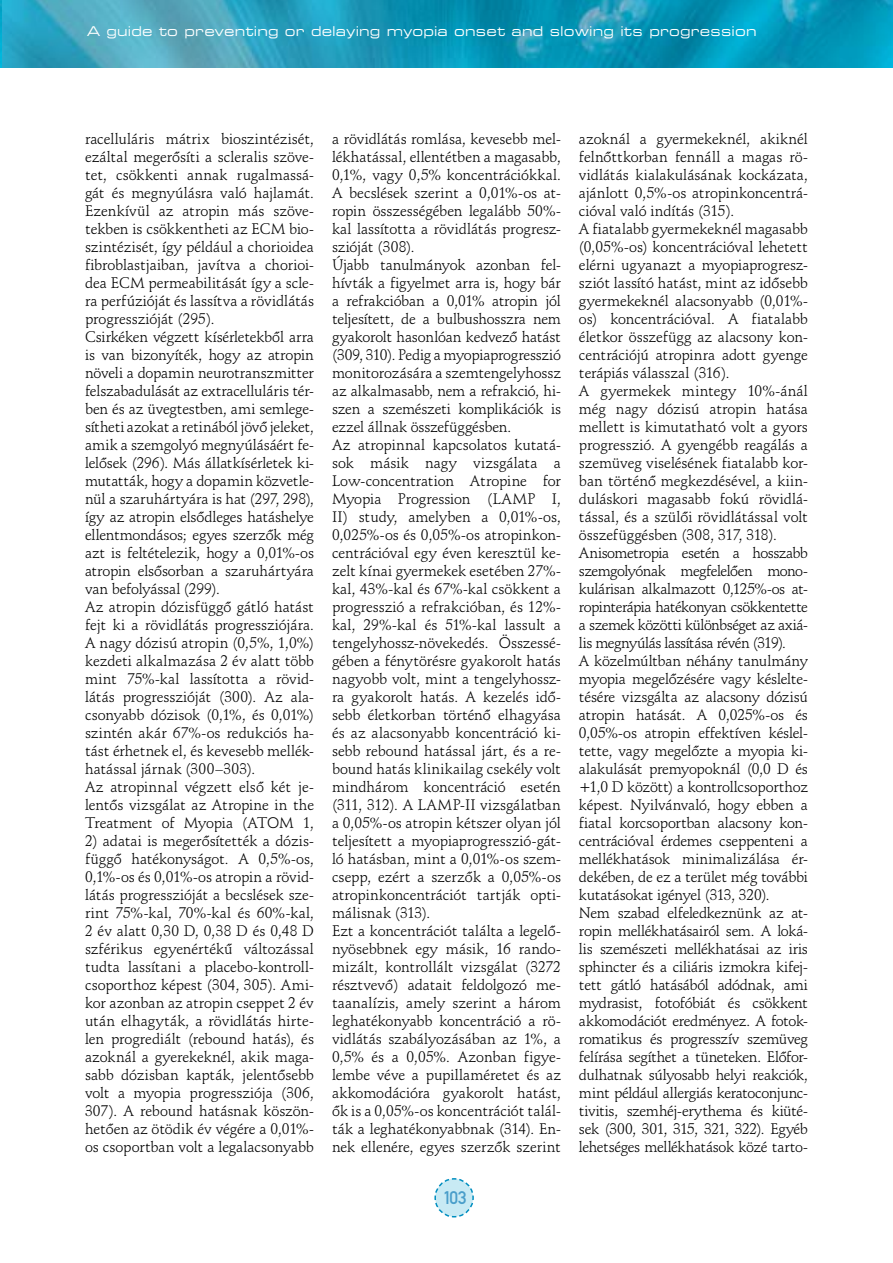
<style>
.page{position:relative;width:893px;height:1263px;background:#fff}
.page>*{position:absolute;margin:0;border:0;box-sizing:border-box;transform-origin:0 0}
.t1{font:18px "DIN Mittelschrift Alt PFL";color:#4a9eca}
.t2{font:15px/18px "Schneidler PFL";letter-spacing:-.01em;color:#000}
.t3{font:13.5px "Square 721 Ex PFL";letter-spacing:.015em;color:#fff}
</style>
<div class="page">
<svg style="left:434px;top:1178px;width:40px;height:40px"></svg>
<img style="left:0;top:0;width:2px;height:68px">
<img style="left:2px;top:0;width:891px;height:68px">
<p class="t3" style="left:87px;top:23px;width:671px">A guide to preventing or delaying myopia onset and slowing its progression</p>
<p class="t2" style="left:85px;top:130px;width:230px">racelluláris mátrix bioszintézisét, ezáltal megerősíti a scleralis szöve&shy;tet, csökkenti annak rugalmassá&shy;gát és megnyúlásra való hajlamát.<br>Ezenkívül az atropin más szöve&shy;tekben is csökkentheti az ECM bio&shy;szintézisét, így például a chorioidea fibroblastjaiban, javítva a chorioi&shy;dea ECM permeabilitását így a scle&shy;ra perfúzióját és lassítva a rövidlátás progresszióját (295).<br>Csirkéken végzett kísérletekből arra is van bizonyíték, hogy az atropin növeli a dopamin neurotranszmitter felszabadulását az extracelluláris tér&shy;ben és az üvegtestben, ami semlege&shy;sítheti azokat a retinából jövő jeleket, amik a szemgolyó megnyúlásáért fe&shy;lelősek (296). Más állatkísérletek ki&shy;mutatták, hogy a dopamin közvetle&shy;nül a szaruhártyára is hat (297, 298), így az atropin elsődleges hatáshelye ellentmondásos; egyes szerzők még azt is feltételezik, hogy a 0,01%-os atropin elsősorban a szaruhártyára van befolyással (299).<br>Az atropin dózisfüggő gátló hatást fejt ki a rövidlátás progressziójára.<br>A nagy dózisú atropin (0,5%, 1,0%) kezdeti alkalmazása 2 év alatt több mint 75%-kal lassította a rövid&shy;látás progresszióját (300). Az ala&shy;csonyabb dózisok (0,1%, és 0,01%) szintén akár 67%-os redukciós ha&shy;tást érhetnek el, és kevesebb mellék&shy;hatással járnak (300–303).<br>Az atropinnal végzett első két je&shy;lentős vizsgálat az Atropine in the Treatment of Myopia (ATOM 1,</p>
<p class="t2" style="left:85px;top:832px;width:230px;text-align:justify">2) adatai is megerősítették a dózis&shy;függő hatékonyságot. A 0,5%-os, 0,1%-os és 0,01%-os atropin a rövid&shy;látás progresszióját a becslések sze&shy;rint 75%-kal, 70%-kal és 60%-kal, 2 év alatt 0,30 D, 0,38 D és 0,48 D szférikus egyenértékű változással tudta lassítani a placebo-kontroll&shy;csoporthoz képest (304, 305). Ami&shy;kor azonban az atropin cseppet 2 év után elhagyták, a rövidlátás hirte&shy;len progrediált (rebound hatás), és azoknál a gyerekeknél, akik maga&shy;sabb dózisban kapták, jelentősebb volt a myopia progressziója (306, 307). A rebound hatásnak köszön&shy;hetően az ötödik év végére a 0,01%- os csoportban volt a legalacsonyabb</p>
<p class="t2" style="left:332px;top:130px;width:230px">a rövidlátás romlása, kevesebb mel&shy;lékhatással, ellentétben a magasabb, 0,1%, vagy 0,5% koncentrációkkal.<br>A becslések szerint a 0,01%-os at&shy;ropin összességében legalább 50%- kal lassította a rövidlátás progres - szióját (308).<br>Újabb tanulmányok azonban fel&shy;hívták a figyelmet arra is, hogy bár a refrakcióban a 0,01% atropin jól teljesített, de a bulbushosszra nem gyakorolt hasonlóan kedvező hatást (309, 310). Pedig a myopiaprogresszió monitorozására a szemtengelyhossz az alkalmasabb, nem a refrakció, hi&shy;szen a szemészeti komplikációk is ezzel állnak összefüggésben.<br>Az atropinnal kapcsolatos kutatá&shy;sok másik nagy vizsgálata a Low-concentration Atropine for Myopia Progression (LAMP I, II) study, amelyben a 0,01%-os, 0,025%-os és 0,05%-os atropinkon&shy;centrációval egy éven keresztül ke&shy;zelt kínai gyermekek esetében 27%- kal, 43%-kal és 67%-kal csökkent a progresszió a refrakcióban, és 12%- kal, 29%-kal és 51%-kal lassult a tengelyhossz-növekedés. Összessé&shy;gében a fénytörésre gyakorolt hatás nagyobb volt, mint a tengelyhossz&shy;ra gyakorolt hatás. A kezelés idő&shy;sebb életkorban történő elhagyása és az alacsonyabb koncentráció ki&shy;sebb rebound hatással járt, és a re&shy;bound hatás klinikailag csekély volt mindhárom koncentráció esetén (311, 312). A LAMP-II vizsgálatban a 0,05%-os atropin kétszer olyan jól teljesített a myopiaprogresszió-gát&shy;ló hatásban, mint a 0,01%-os szem&shy;csepp, ezért a szerzők a 0,05%-os atropinkoncentrációt tartják opti&shy;málisnak (313).<br>Ezt a koncentrációt találta a legelő&shy;nyösebbnek egy másik, 16 rando&shy;mizált, kontrollált vizsgálat (3272 résztvevő) adatait feldolgozó me&shy;taanalízis, amely szerint a három leghatékonyabb koncentráció a rö&shy;vidlátás szabályozásában az 1%, a 0,5% és a 0,05%. Azonban figye&shy;lembe véve a pupillaméretet és az akkomodációra gyakorolt hatást, ők is a 0,05%-os koncentrációt talál&shy;ták a leghatékonyabbnak (314). En&shy;nek ellenére, egyes szerzők szerint</p>
<p class="t2" style="left:579px;top:130px;width:230px">azoknál a gyermekeknél, akiknél felnőttkorban fennáll a magas rö&shy;vidlátás kialakulásának kockázata, ajánlott 0,5%-os atropinkoncentrá&shy;cióval való indítás (315).<br>A fiatalabb gyermekeknél magasabb (0,05%-os) koncentrációval lehetett elérni ugyanazt a myopiaprogres - sziót lassító hatást, mint az idősebb gyermekeknél alacsonyabb (0,01%- os) koncentrációval. A fiatalabb életkor összefügg az alacsony kon&shy;centrációjú atropinra adott gyenge terápiás válasszal (316).<br>A gyermekek mintegy 10%-ánál még nagy dózisú atropin hatása mellett is kimutatható volt a gyors progresszió. A gyengébb reagálás a szemüveg viselésének fiatalabb kor&shy;ban történő megkezdésével, a kiin&shy;duláskori magasabb fokú rövidlá&shy;tással, és a szülői rövidlátással volt összefüggésben (308, 317, 318).<br>Anisometropia esetén a hosszabb szemgolyónak megfelelően mono&shy;kulárisan alkalmazott 0,125%-os at&shy;ropinterápia hatékonyan csökkentette a szemek közötti különbséget az axiá&shy;lis megnyúlás lassítása révén (319).<br>A közelmúltban néhány tanulmány myopia megelőzésére vagy késlelte&shy;tésére vizsgálta az alacsony dózisú atropin hatását. A 0,025%-os és 0,05%-os atropin effektíven késlel&shy;tette, vagy megelőzte a myopia ki&shy;alakulását premyopoknál (0,0 D és +1,0 D között) a kontrollcsoporthoz képest. Nyilvánvaló, hogy ebben a fiatal korcsoportban alacsony kon&shy;centrációval érdemes cseppenteni a mellékhatások minimalizálása ér&shy;dekében, de ez a terület még további kutatásokat igényel (313, 320).<br>Nem szabad elfeledkeznünk az at&shy;ropin mellékhatásairól sem. A loká&shy;lis szemészeti mellékhatásai az iris sphincter és a ciliáris izmokra kifej&shy;tett gátló hatásából adódnak, ami mydrasist, fotofóbiát és csökkent akkomodációt eredményez. A fotok&shy;romatikus és progresszív szemüveg felírása segíthet a tüneteken. Előfor&shy;dulhatnak súlyosabb helyi reakciók, mint például allergiás keratoconjunc&shy;tivitis, szemhéj-erythema és kiüté&shy;sek (300, 301, 315, 321, 322). Egyéb lehetséges mellékhatások közé tarto-</p>
<p class="t1" style="left:443px;top:1187px;width:24px">103</p>
</div>
